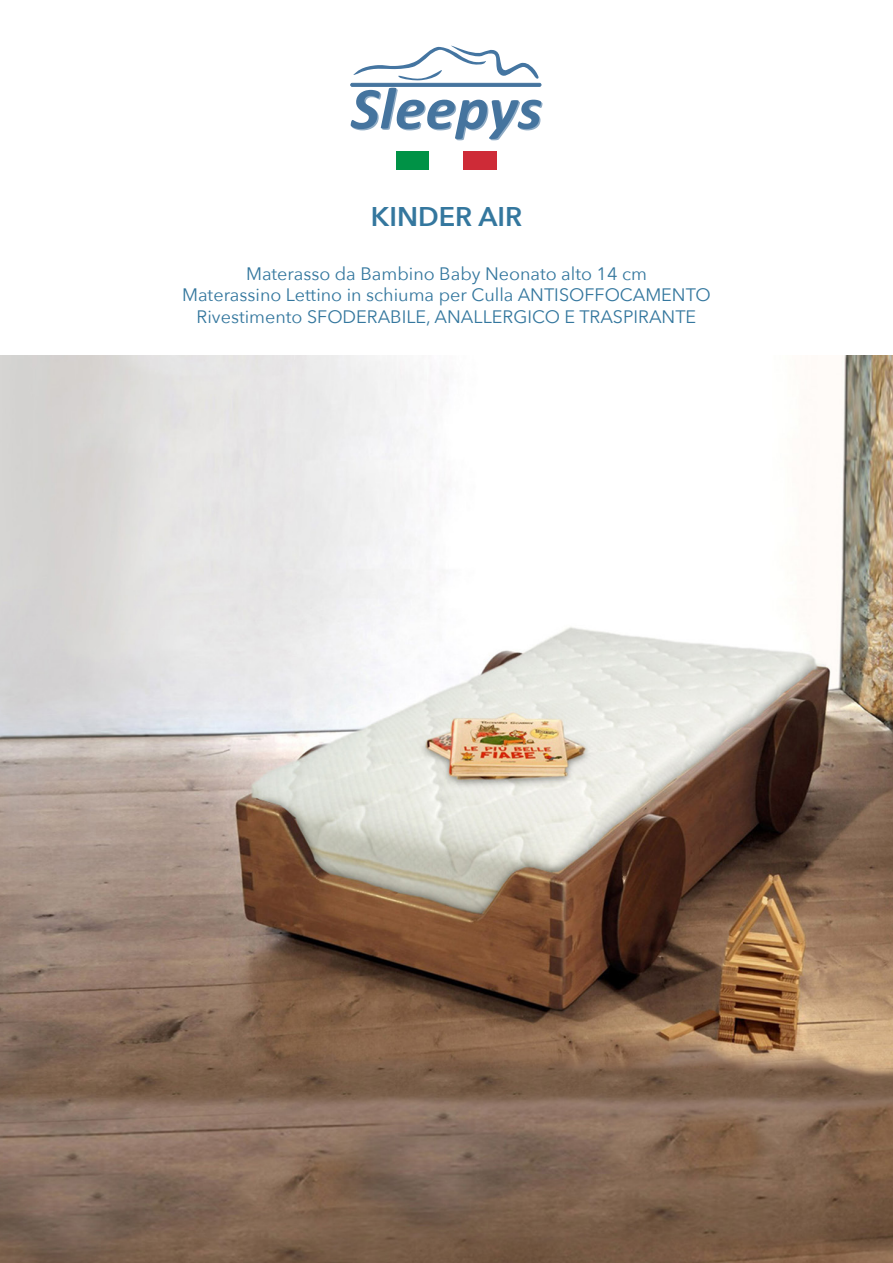
<style>
.page{position:relative;width:893px;height:1263px;background:#fff}
.page>*{position:absolute;margin:0;border:0;box-sizing:border-box;transform-origin:0 0}
.t1{font:italic 700 59.85px "Calibri";color:#45749e;scale:1.04 1}
.t2{font:600 27px "Avenir Next";color:#34779e}
.t3{font:18px/21.6px "Avenir Next";color:#34779e;text-align:center}
</style>
<div class="page">
<img style="left:0;top:355px;width:893px;height:908px">
<div style="left:351px;top:83px;width:190px;height:3px;border:1px solid #45749e;border-radius:2px"></div>
<svg style="left:353px;top:46px;width:186px;height:35px"></svg>
<div style="left:397px;top:151px;width:33px;height:19px;background:#009246"></div>
<div style="left:463px;top:151px;width:33px;height:19px;background:#ce2b37"></div>
<h1 class="t1" style="left:352px;top:68px;width:186px">Sleepys</h1>
<h2 class="t2" style="left:371px;top:193px;width:153px">KINDER AIR</h2>
<p class="t3" style="left:182px;top:262px;width:530px">Materasso da Bambino Baby Neonato alto 14 cm<br>Materassino Lettino in schiuma per Culla ANTISOFFOCAMENTO<br>Rivestimento SFODERABILE, ANALLERGICO E TRASPIRANTE</p>
</div>
